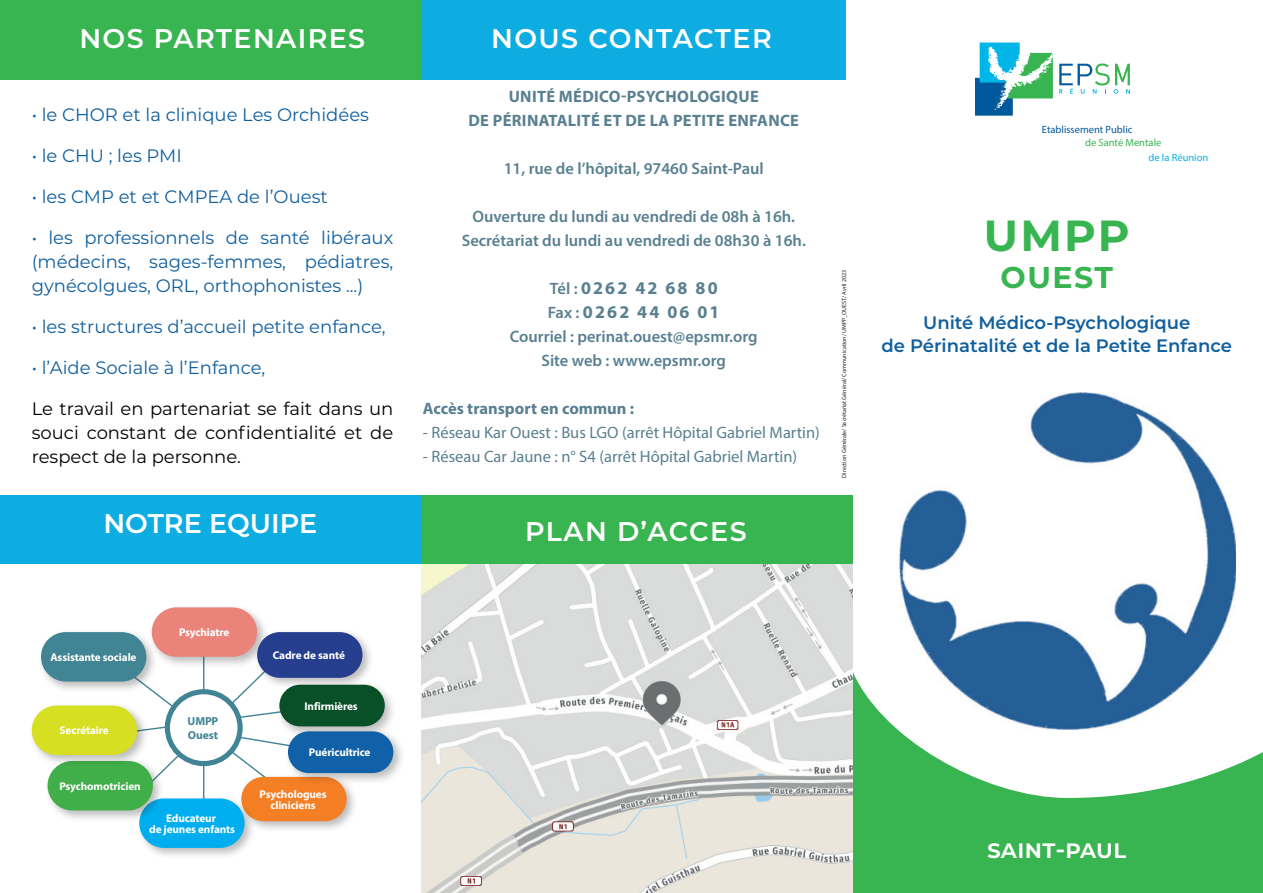
<style>
.page{position:relative;width:1263px;height:893px;background:#fff}
.page>*{position:absolute;margin:0;border:0;box-sizing:border-box;transform-origin:0 0}
.t1{font:700 43.5px "Montserrat";color:#38b551}
.t2{font:700 30px "Montserrat";letter-spacing:.05em;color:#38b551}
.t3{font:600 27px "Montserrat";letter-spacing:.05em;color:#fff}
.t4{font:600 27px "Montserrat";letter-spacing:.095em;color:#fff}
.t5{font:600 25.5px "Montserrat";color:#fff}
.t6{font:18px/24px "Montserrat";color:#105f9e;text-align:justify}
.t7{font:18px/24px "Montserrat";color:#000001;text-align:justify}
.t8{font:600 18px/22.5px "Montserrat";color:#105f9e;text-align:center}
.t9{font:700 18px/24px "Myriad Pro";letter-spacing:.12em;color:#598090}
.t10{font:600 16.5px/24px "Myriad Pro";color:#598090;text-align:center}
.t11{font:16.5px "Myriad Pro";color:#598090}
.t12{font:700 16.5px/24px "Myriad Pro";letter-spacing:.02em;color:#598090;text-align:center}
.t13{font:700 16.5px "Myriad Pro";color:#598090}
.t14{font:700 11.55px/14px "Myriad Pro";letter-spacing:-.01em;color:#418494}
.t15{font:700 11.25px/11.2px "Myriad Pro";letter-spacing:-.01em;color:#fff;text-align:center}
.t16{font:10.5px "Myriad Pro";color:#00599b}
.t17{font:10.5px "Myriad Pro";color:#38b551}
.t18{font:10.5px "Myriad Pro";color:#0eade1}
.t19{font:6px "Myriad Pro";color:#231f20}
.s1{font-weight:600;font-size:16.5px}
</style>
<div class="page">
<div style="left:0;top:0;width:421px;height:79px;background:#38b551"></div>
<svg style="left:975px;top:43px;width:155px;height:73px"></svg>
<svg style="left:852px;top:666px;width:411px;height:227px;fill:#38b551"></svg>
<img style="left:899px;top:392px;width:337px;height:337px">
<div style="left:421px;top:0;width:425px;height:79px;background:#0eade1"></div>
<div style="left:0;top:495px;width:421px;height:69px;background:#0eade1"></div>
<img style="left:421px;top:564px;width:431px;height:329px">
<div style="left:421px;top:495px;width:431px;height:69px;background:#38b551"></div>
<svg style="left:149px;top:669px;width:135px;height:126px"></svg>
<div style="left:167px;top:692px;width:73px;height:71px;background:#fff;border-radius:50%"></div>
<div style="left:165px;top:689px;width:78px;height:77px;border:5px solid #418494;border-radius:50%"></div>
<div style="left:276px;top:681px;width:121px;height:58px;background:#231f20;opacity:.3"></div>
<div style="left:279px;top:685px;width:106px;height:41px;background:#095028;border-radius:21px"></div>
<div style="left:148px;top:604px;width:121px;height:65px;background:#231f20;opacity:.3"></div>
<div style="left:152px;top:607px;width:105px;height:50px;background:#ea847a;border-radius:25px"></div>
<div style="left:254px;top:629px;width:120px;height:61px;background:#231f20;opacity:.3"></div>
<div style="left:257px;top:632px;width:105px;height:46px;background:#253f8e;border-radius:23px"></div>
<div style="left:238px;top:773px;width:120px;height:60px;background:#231f20;opacity:.3"></div>
<div style="left:241px;top:777px;width:106px;height:44px;background:#f47f24;border-radius:22px"></div>
<div style="left:136px;top:795px;width:120px;height:65px;background:#231f20;opacity:.3"></div>
<div style="left:139px;top:798px;width:106px;height:50px;background:#00aeef;border-radius:25px"></div>
<div style="left:44px;top:757px;width:121px;height:65px;background:#231f20;opacity:.3"></div>
<div style="left:48px;top:761px;width:105px;height:49px;background:#40ae49;border-radius:25px"></div>
<div style="left:28px;top:702px;width:121px;height:65px;background:#231f20;opacity:.3"></div>
<div style="left:32px;top:705px;width:105px;height:50px;background:#d6df21;border-radius:25px"></div>
<div style="left:38px;top:629px;width:120px;height:64px;background:#231f20;opacity:.3"></div>
<div style="left:41px;top:632px;width:105px;height:49px;background:#418494;border-radius:25px"></div>
<div style="left:284px;top:728px;width:122px;height:58px;background:#231f20;opacity:.3"></div>
<div style="left:288px;top:731px;width:105px;height:42px;background:#1161a8;border-radius:21px"></div>
<h3 class="t3" style="left:79px;top:20px;width:287px">NOS PARTENAIRES</h3>
<p class="t6" style="left:32px;top:102px;width:339px">• le CHOR et la clinique Les Orchidées</p>
<p class="t6" style="left:32px;top:143px;width:152px">• le CHU ; les PMI</p>
<p class="t6" style="left:32px;top:184px;width:298px">• les CMP et et CMPEA de l’Ouest</p>
<p class="t6" style="left:32px;top:225px;width:363px">• les professionnels de santé libéraux (médecins, sages-femmes, pédiatres, gynécolgues, ORL, orthophonistes ...)</p>
<p class="t6" style="left:32px;top:314px;width:355px">• les structures d’accueil petite enfance,</p>
<p class="t6" style="left:32px;top:355px;width:235px">• l’Aide Sociale à l’Enfance,</p>
<p class="t7" style="left:32px;top:396px;width:363px">Le travail en partenariat se fait dans un souci constant de confidentialité et de respect de la personne.</p>
<h3 class="t3" style="left:491px;top:19px;width:282px">NOUS CONTACTER</h3>
<p class="t12" style="left:468px;top:84px;width:332px">UNITÉ MÉDICO-PSYCHOLOGIQUE<br>DE PÉRINATALITÉ ET DE LA PETITE ENFANCE</p>
<p class="t10" style="left:504px;top:156px;width:262px">11, rue de l’hôpital, 97460 Saint-Paul</p>
<p class="t10" style="left:462px;top:204px;width:346px">Ouverture du lundi au vendredi de 08h à 16h.<br>Secrétariat du lundi au vendredi de 08h30 à 16h.</p>
<p class="t9" style="left:548px;top:276px;width:173px"><span class="s1">Tél :</span> 0262 42 68 80<br><span class="s1">Fax :</span> 0262 44 06 01</p>
<p class="t10" style="left:510px;top:324px;width:249px">Courriel : perinat.ouest@epsmr.org<br>Site web : www.epsmr.org</p>
<p class="t13" style="left:423px;top:398px;width:213px">Accès transport en commun :</p>
<p class="t11" style="left:423px;top:423px;width:398px">- Réseau Kar Ouest : Bus LGO (arrêt Hôpital Gabriel Martin)</p>
<p class="t11" style="left:423px;top:447px;width:376px">- Réseau Car Jaune : n° S4 (arrêt Hôpital Gabriel Martin)</p>
<h3 class="t3" style="left:103px;top:504px;width:215px">NOTRE EQUIPE</h3>
<h3 class="t4" style="left:525px;top:513px;width:223px">PLAN D’ACCES</h3>
<p class="t19" style="left:840px;top:478px;width:209px;rotate:-90deg">Direction Générale/ Secrétariat Général/ Communication/ UMPP_OUEST/ Avril 2023</p>
<p class="t15" style="left:50px;top:651px;width:88px">Assistante sociale</p>
<p class="t15" style="left:179px;top:626px;width:52px">Psychiatre</p>
<p class="t15" style="left:60px;top:725px;width:51px">Secrétaire</p>
<p class="t14" style="left:188px;top:714px;width:32px">UMPP<br>Ouest</p>
<p class="t15" style="left:59px;top:780px;width:83px">Psychomotricien</p>
<p class="t15" style="left:149px;top:812px;width:87px">Educateur<br>de jeunes enfants</p>
<p class="t15" style="left:273px;top:649px;width:74px">Cadre de santé</p>
<p class="t15" style="left:304px;top:700px;width:55px">Infirmières</p>
<p class="t15" style="left:309px;top:747px;width:63px">Puéricultrice</p>
<p class="t15" style="left:260px;top:788px;width:69px">Psychologues cliniciens</p>
<p class="t16" style="left:1042px;top:123px;width:92px">Etablissement Public</p>
<p class="t17" style="left:1085px;top:136px;width:78px">de Santé Mentale</p>
<p class="t18" style="left:1148px;top:151px;width:61px">de la Réunion</p>
<h1 class="t1" style="left:984px;top:204px;width:147px">UMPP</h1>
<h2 class="t2" style="left:1000px;top:256px;width:114px">OUEST</h2>
<p class="t8" style="left:881px;top:311px;width:352px">Unité Médico-Psychologique<br>de Périnatalité et de la Petite Enfance</p>
<h3 class="t5" style="left:987px;top:831px;width:141px">SAINT-PAUL</h3>
</div>
